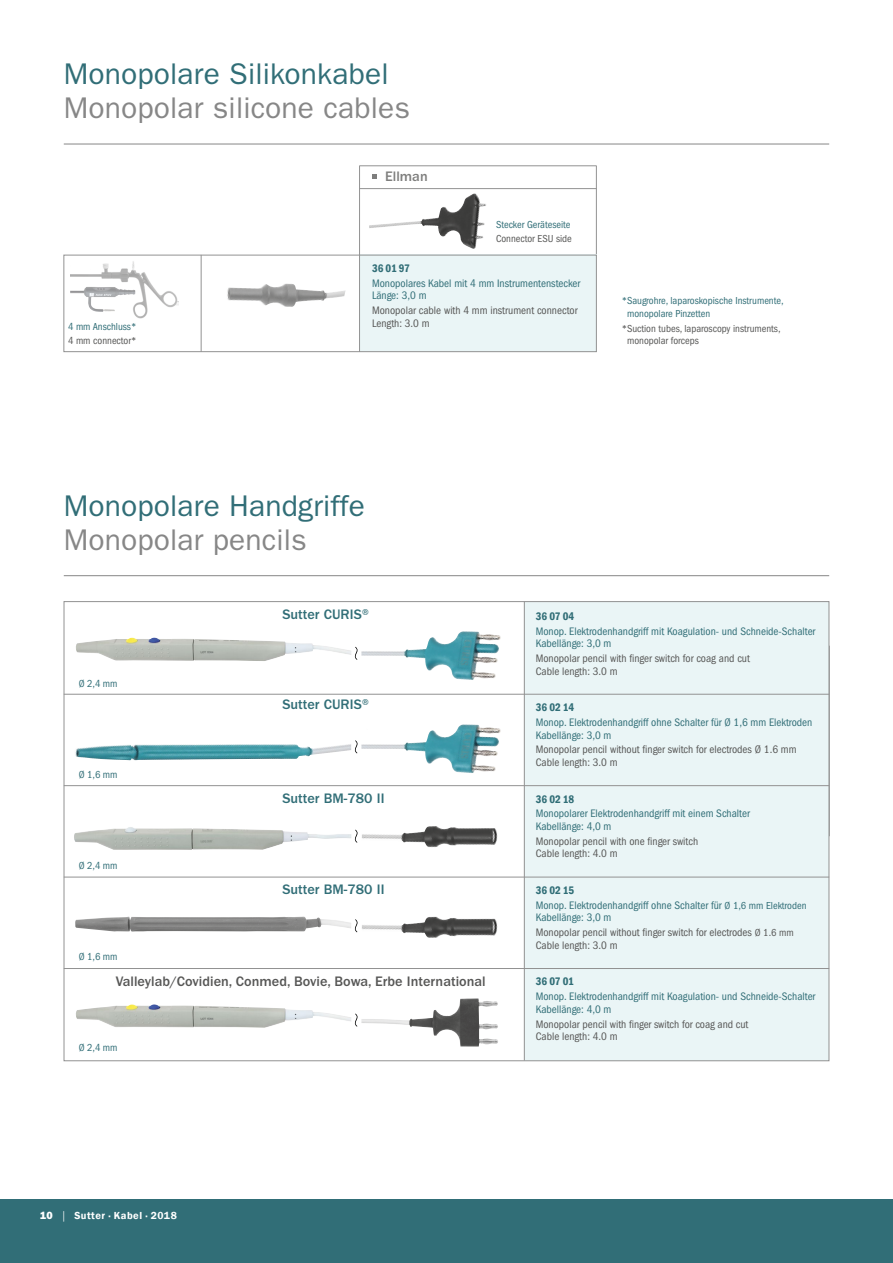
<style>
.page{position:relative;width:893px;height:1263px;background:#fff}
.page>*{position:absolute;margin:0;border:0;box-sizing:border-box;transform-origin:0 0}
.t1{font:30px "ITC Franklin Gothic Std";letter-spacing:.005em;color:#316e77}
.t2{font:30px "ITC Franklin Gothic Std";letter-spacing:.005em;color:#878787}
.t3{font:500 14.25px "ITC Franklin Gothic Std";color:#575756}
.t4{font:500 14.25px "ITC Franklin Gothic Std";color:#316e77}
.t5{font:500 14.25px "ITC Franklin Gothic Std";color:#7e7e7d}
.t6{font:condensed 11.25px/12.8px "ITC Franklin Gothic Std";color:#316e77}
.t7{font:condensed 11.25px/12.8px "ITC Franklin Gothic Std";color:#575756}
.t8{font:600 condensed 11.25px "Franklin Gothic";color:#316e77}
.t9{font:condensed 10.5px/12.8px "ITC Franklin Gothic Std";color:#316e77}
.t10{font:condensed 10.5px/12.8px "ITC Franklin Gothic Std";color:#575756}
.t11{font:600 10.5px "Franklin Gothic";letter-spacing:.045em;color:#fff}
.s1{font-weight:400}
.s2{font-size:10.5px}
.s3{font-family:"ITC Franklin Gothic Std Hvy";font-weight:400}
.s4{font-family:"ITC Franklin Gothic Std";font-weight:400}
</style>
<div class="page">
<div style="left:0;top:1199px;width:893px;height:64px;background:#316e77"></div>
<hr style="left:64px;top:144px;width:765px;height:1px;background:#878787">
<hr style="left:64px;top:575px;width:765px;height:1px;background:#878787">
<hr style="left:359px;top:188px;width:238px;height:1px;background:#929292">
<svg style="left:372px;top:174px;width:4px;height:5px"></svg>
<hr style="left:596px;top:166px;width:1px;height:111px;background:#929292">
<hr style="left:359px;top:166px;width:238px;height:1px;background:#929292">
<img style="left:227px;top:284px;width:119px;height:23px">
<div style="left:359px;top:255px;width:238px;height:97px;background:#eaf5f6"></div>
<hr style="left:359px;top:166px;width:1px;height:186px;background:#929292">
<hr style="left:201px;top:255px;width:1px;height:97px;background:#929292">
<img style="left:70px;top:261px;width:109px;height:58px">
<img style="left:70px;top:287px;width:65px;height:25px">
<img style="left:369px;top:193px;width:117px;height:56px">
<hr style="left:829px;top:646px;width:1px;height:190px;background:#575756">
<div style="left:525px;top:601px;width:304px;height:460px;background:#eaf5f6"></div>
<hr style="left:524px;top:601px;width:1px;height:459px;background:#929292">
<hr style="left:64px;top:785px;width:765px;height:1px;background:#929292">
<hr style="left:64px;top:694px;width:765px;height:1px;background:#929292">
<hr style="left:64px;top:877px;width:765px;height:1px;background:#929292">
<hr style="left:64px;top:968px;width:765px;height:1px;background:#929292">
<img style="left:76px;top:1004px;width:275px;height:24px">
<img style="left:361px;top:998px;width:137px;height:48px">
<svg style="left:355px;top:1013px;width:2px;height:14px"></svg>
<img style="left:76px;top:638px;width:275px;height:23px">
<svg style="left:355px;top:647px;width:2px;height:13px"></svg>
<img style="left:75px;top:916px;width:276px;height:16px">
<svg style="left:355px;top:919px;width:2px;height:13px"></svg>
<img style="left:362px;top:917px;width:136px;height:21px">
<img style="left:74px;top:827px;width:277px;height:23px">
<svg style="left:355px;top:829px;width:2px;height:14px"></svg>
<img style="left:362px;top:826px;width:136px;height:21px">
<svg style="left:355px;top:740px;width:2px;height:13px"></svg>
<img style="left:361px;top:724px;width:140px;height:49px">
<img style="left:75px;top:744px;width:276px;height:16px">
<img style="left:361px;top:631px;width:140px;height:49px">
<div style="left:64px;top:255px;width:533px;height:97px;border:1px solid #929292"></div>
<h1 class="t1" style="left:64px;top:57px;width:326px">Monopolare Silikonkabel</h1>
<h1 class="t2" style="left:64px;top:91px;width:348px">Monopolar silicone cables</h1>
<p class="t5" style="left:385px;top:168px;width:44px">Ellman</p>
<p class="t9" style="left:496px;top:218px;width:76px">Stecker Geräteseite</p>
<p class="t10" style="left:496px;top:233px;width:77px">Connector ESU side</p>
<p class="t8" style="left:372px;top:261px;width:39px">36 01 97</p>
<p class="t6" style="left:372px;top:277px;width:210px">Monopolares Kabel mit 4 mm Instrumentenstecker<br>Länge: 3,0 m</p>
<p class="t7" style="left:372px;top:304px;width:207px">Monopolar cable with 4 mm instrument connector</p>
<p class="t9" style="left:68px;top:321px;width:70px">4 mm Anschluss*</p>
<p class="t7" style="left:372px;top:317px;width:59px">Length: 3.0 m</p>
<p class="t10" style="left:68px;top:334px;width:70px">4 mm connector*</p>
<p class="t9" style="left:627px;top:294px;width:158px;text-indent:-5px">*Saugrohre, laparoskopische Instrumente, monopolare Pinzetten</p>
<p class="t10" style="left:627px;top:322px;width:155px;text-indent:-5px">*Suction tubes, laparoscopy instruments, monopolar forceps</p>
<h1 class="t1" style="left:64px;top:489px;width:303px">Monopolare Handgriffe</h1>
<h1 class="t2" style="left:64px;top:523px;width:245px">Monopolar pencils</h1>
<p class="t9" style="left:79px;top:677px;width:40px">Ø 2,4 mm</p>
<p class="t9" style="left:79px;top:768px;width:40px">Ø 1,6 mm</p>
<p class="t9" style="left:79px;top:859px;width:40px">Ø 2,4 mm</p>
<p class="t9" style="left:79px;top:950px;width:40px">Ø 1,6 mm</p>
<p class="t4" style="left:282px;top:607px;width:92px">Sutter CURIS<span class="s1">®</span></p>
<p class="t4" style="left:282px;top:697px;width:92px">Sutter CURIS<span class="s1">®</span></p>
<p class="t4" style="left:282px;top:791px;width:104px">Sutter BM-780 II</p>
<p class="t4" style="left:282px;top:881px;width:104px">Sutter BM-780 II</p>
<p class="t3" style="left:116px;top:973px;width:371px">Valleylab/Covidien, Conmed, Bovie, Bowa, Erbe International</p>
<p class="t9" style="left:79px;top:1041px;width:40px">Ø 2,4 mm</p>
<p class="t8" style="left:536px;top:609px;width:40px">36 07 04</p>
<p class="t6" style="left:536px;top:624px;width:281px">Monop. Elektrodenhandgriff mit Koagulation- und Schneide-Schalter<br>Kabellänge: 3,0 m</p>
<p class="t7" style="left:536px;top:652px;width:216px">Monopolar pencil with finger switch for coag and cut<br>Cable length: 3.0 m</p>
<p class="t8" style="left:536px;top:700px;width:40px">36 02 14</p>
<p class="t6" style="left:536px;top:716px;width:278px">Monop. Elektrodenhandgriff ohne Schalter für Ø 1,6 mm Elektroden<br>Kabellänge: 3,0 m</p>
<p class="t7" style="left:536px;top:743px;width:262px">Monopolar pencil without finger switch for electrodes Ø 1.6 mm<br>Cable length: 3.0 m</p>
<p class="t8" style="left:536px;top:791px;width:40px">36 02 18</p>
<p class="t6" style="left:536px;top:807px;width:216px">Monopolarer Elektrodenhandgriff mit einem Schalter<br>Kabellänge: 4,0 m</p>
<p class="t7" style="left:536px;top:835px;width:164px">Monopolar pencil with one finger switch<br>Cable length: 4.0 m</p>
<p class="t8" style="left:536px;top:883px;width:40px">36 02 15</p>
<p class="t6" style="left:536px;top:899px;width:272px">Monop. Elektrodenhandgriff ohne Schalter für <span class="s2">Ø 1,6 mm Elektroden<br></span>Kabellänge: 3,0 m</p>
<p class="t7" style="left:536px;top:926px;width:259px">Monopolar pencil without finger switch for electrodes <span class="s2">Ø 1.6 mm<br></span>Cable length: 3.0 m</p>
<p class="t8" style="left:536px;top:974px;width:40px">36 07 01</p>
<p class="t6" style="left:536px;top:990px;width:281px">Monop. Elektrodenhandgriff mit Koagulation- und Schneide-Schalter<br>Kabellänge: 4,0 m</p>
<p class="t7" style="left:536px;top:1017px;width:214px">Monopolar pencil with finger switch for coag and cut<br>Cable length: 4.0 m</p>
<p class="t11" style="left:40px;top:1209px;width:138px"><span class="s3">10</span> <span class="s4">|</span> Sutter · Kabel · 2018</p>
</div>
